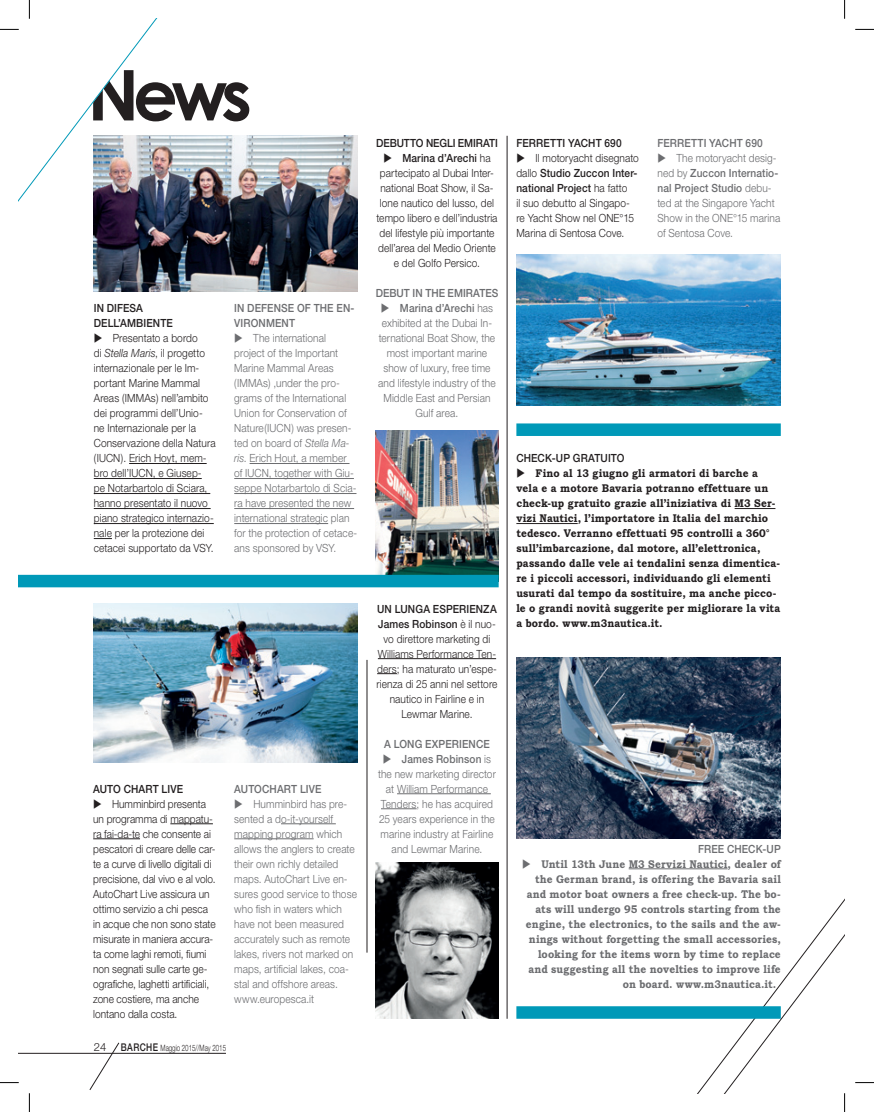
<style>
.page{position:relative;width:874px;height:1112px;background:#fff}
.page>*{position:absolute;margin:0;border:0;box-sizing:border-box;transform-origin:0 0}
.t1{font:700 70px "Century Gothic";color:#231f20}
.t2{font:300 11.25px/15px "Helvetica Neue";letter-spacing:.005em;color:#231f20;scale:.9 1}
.t3{font:300 11.25px/15px "Helvetica Neue";letter-spacing:.01em;color:#6c6d70;scale:.9 1}
.t4{font:700 11.25px/15px "Bookman Old Style";letter-spacing:.015em;color:#231f20;scale:.9 1}
.t5{font:700 11.25px "Bookman Old Style";letter-spacing:.015em;color:#6c6d70;scale:.9 1}
.t6{font:500 11.25px/15px "Helvetica Neue";letter-spacing:.01em;color:#6c6d70;scale:.9 1}
.t7{font:500 11.25px/15px "Helvetica Neue";letter-spacing:.01em;color:#231f20;scale:.9 1}
.t8{font:500 11.25px "Helvetica Neue";letter-spacing:-.01em;color:#231f20;scale:.9 1}
.t9{font:300 11.25px "Helvetica Neue";letter-spacing:.005em;color:#231f20}
.t10{font:300 8.75px "Helvetica Neue";color:#231f20;scale:.7 1}
.s1{font-style:italic}
.s2{font-weight:500;font-size:10.62px}
.s3{font-weight:500}
</style>
<div class="page">
<svg style="left:619px;top:814px;width:225px;height:278px"></svg>
<svg style="left:89px;top:1042px;width:31px;height:48px"></svg>
<hr style="left:19px;top:1052px;width:207px;height:1px;background:#231f20">
<hr style="left:507px;top:136px;width:1px;height:882px;background:#231f20">
<hr style="left:367px;top:659px;width:1px;height:293px;background:#231f20">
<hr style="left:170px;top:823px;width:43px;height:1px;background:#231f20">
<hr style="left:93px;top:838px;width:47px;height:1px;background:#231f20">
<hr style="left:281px;top:823px;width:55px;height:1px;background:#6c6d70">
<hr style="left:234px;top:838px;width:80px;height:1px;background:#6c6d70">
<div style="left:516px;top:423px;width:265px;height:13px;background:#0099b8"></div>
<div style="left:516px;top:1005px;width:265px;height:13px;background:#0099b8"></div>
<img style="left:375px;top:862px;width:124px;height:156px">
<hr style="left:378px;top:658px;width:118px;height:1px;background:#231f20">
<svg style="left:377px;top:673px;width:20px;height:1px"></svg>
<hr style="left:397px;top:793px;width:94px;height:1px;background:#6c6d70">
<hr style="left:381px;top:808px;width:35px;height:1px;background:#6c6d70">
<img style="left:93px;top:603px;width:264px;height:159px">
<img style="left:516px;top:254px;width:265px;height:151px">
<img style="left:516px;top:657px;width:264px;height:181px">
<hr style="left:628px;top:868px;width:99px;height:1px;background:#6c6d70">
<hr style="left:734px;top:508px;width:41px;height:1px;background:#231f20">
<hr style="left:516px;top:523px;width:62px;height:1px;background:#231f20">
<img style="left:375px;top:430px;width:124px;height:144px">
<div style="left:19px;top:574px;width:480px;height:13px;background:#0099b8"></div>
<img style="left:237px;top:136px;width:120px;height:156px">
<hr style="left:129px;top:463px;width:78px;height:1px;background:#231f20">
<hr style="left:94px;top:478px;width:108px;height:1px;background:#231f20">
<hr style="left:94px;top:493px;width:116px;height:1px;background:#231f20">
<hr style="left:94px;top:508px;width:117px;height:1px;background:#231f20">
<hr style="left:94px;top:523px;width:120px;height:1px;background:#231f20">
<svg style="left:94px;top:538px;width:18px;height:1px"></svg>
<hr style="left:250px;top:463px;width:99px;height:1px;background:#6c6d70">
<hr style="left:234px;top:478px;width:120px;height:1px;background:#6c6d70">
<hr style="left:234px;top:493px;width:122px;height:1px;background:#6c6d70">
<hr style="left:234px;top:508px;width:120px;height:1px;background:#6c6d70">
<hr style="left:234px;top:523px;width:94px;height:1px;background:#6c6d70">
<svg style="left:855px;top:29px;width:19px;height:1px"></svg>
<svg style="left:0;top:1082px;width:19px;height:1px"></svg>
<svg style="left:855px;top:1082px;width:19px;height:1px"></svg>
<img style="left:0;top:0;width:237px;height:292px">
<svg style="left:29px;top:1093px;width:1px;height:18px"></svg>
<svg style="left:844px;top:0;width:1px;height:19px"></svg>
<svg style="left:844px;top:1093px;width:1px;height:18px"></svg>
<h1 class="t1" style="left:87px;top:51px;width:166px">News</h1>
<p class="t7" style="left:94px;top:300px;width:89px">IN DIFESA<br>DELL’AMBIENTE</p>
<p class="t2" style="left:94px;top:330px;width:137px">◆ Presentato a bordo<br>di <span class="s1">Stella Maris</span>, il progetto internazionale per le Im&shy;portant Marine Mammal<br>Areas (IMMAs) nell’ambito dei programmi dell’Unio&shy;ne Internazionale per la<br>Conservazione della Natura (IUCN). Erich Hoyt, mem&shy;bro dell’IUCN, e Giusep&shy;pe Notarbartolo di Sciara, hanno presentato il nuovo piano strategico internazio&shy;nale per la protezione dei cetacei supportato da VSY.</p>
<p class="t6" style="left:234px;top:300px;width:135px">IN DEFENSE OF THE EN-<br>VIRONMENT</p>
<p class="t3" style="left:234px;top:330px;width:138px">◆ The international project of the Important<br>Marine Mammal Areas (IMMAs) ,under the pro&shy;grams of the International<br>Union for Conservation of<br>Nature(IUCN) was presen&shy;ted on board of <span class="s1">Stella Ma&shy;ris</span>. Erich Hout, a member of IUCN, together with Giu&shy;seppe Notarbartolo di Scia&shy;ra have presented the new international strategic plan for the protection of cetace&shy;ans sponsored by VSY.</p>
<p class="t7" style="left:93px;top:780px;width:101px">AUTO CHART LIVE</p>
<p class="t2" style="left:93px;top:795px;width:138px">◆ Humminbird presenta un programma di mappatu&shy;ra fai-da-te che consente ai pescatori di creare delle car&shy;te a curve di livello digitali di precisione, dal vivo e al volo.<br>AutoChart Live assicura un ottimo servizio a chi pesca in acque che non sono state misurate in maniera accura&shy;ta come laghi remoti, fiumi non segnati sulle carte ge&shy;ografiche, laghetti artificiali, zone costiere, ma anche lontano dalla costa.</p>
<p class="t6" style="left:234px;top:780px;width:98px">AUTOCHART LIVE</p>
<p class="t3" style="left:234px;top:795px;width:138px">◆ Humminbird has pre&shy;sented a do-it-yourself mapping program which allows the anglers to create their own richly detailed maps. AutoChart Live en&shy;sures good service to those who fish in waters which have not been measured accurately such as remote lakes, rivers not marked on maps, artificial lakes, coa&shy;stal and offshore areas. www.europesca.it</p>
<p class="t9" style="left:94px;top:1039px;width:14px">24</p>
<p class="t10" style="left:121px;top:1042px;width:152px"><span class="s2">BARCHE</span> Maggio 2015//May 2015</p>
<p class="t8" style="left:376px;top:136px;width:137px">DEBUTTO NEGLI EMIRATI</p>
<p class="t2" style="left:376px;top:150px;width:136px;text-align:center">◆ <span class="s3">Marina d’Arechi</span> ha partecipato al Dubai Inter&shy;national Boat Show, il Sa&shy;lone nautico del lusso, del tempo libero e dell’industria del lifestyle più importante dell’area del Medio Oriente e del Golfo Persico.</p>
<p class="t6" style="left:376px;top:285px;width:138px">DEBUT IN THE EMIRATES</p>
<p class="t3" style="left:378px;top:300px;width:132px;text-align:center">◆ <span class="s3">Marina d’Arechi</span> has exhibited at the Dubai In&shy;ternational Boat Show, the most important marine show of luxury, free time and lifestyle industry of the<br>Middle East and Persian<br>Gulf area.</p>
<p class="t2" style="left:376px;top:600px;width:136px;text-align:center"><span class="s3">UN LUNGA ESPERIENZA<br>James Robinson</span> è il nuo&shy;vo direttore marketing di<br>Williams Performance Ten&shy;ders; ha maturato un’espe&shy;rienza di 25 anni nel settore nautico in Fairline e in<br>Lewmar Marine.</p>
<p class="t6" style="left:384px;top:735px;width:119px">A LONG EXPERIENCE</p>
<p class="t3" style="left:378px;top:750px;width:132px;text-align:center">◆ <span class="s3">James Robinson</span> is the new marketing director at William Performance<br>Tenders; he has acquired<br>25 years experience in the marine industry at Fairline and Lewmar Marine.</p>
<p class="t7" style="left:516px;top:135px;width:119px">FERRETTI YACHT 690</p>
<p class="t2" style="left:516px;top:150px;width:137px">◆ Il motoryacht disegnato dallo <span class="s3">Studio Zuccon Inter&shy;national Project</span> ha fatto<br>il suo debutto al Singapo&shy;re Yacht Show nel ONE°15<br>Marina di Sentosa Cove.</p>
<p class="t6" style="left:657px;top:135px;width:119px">FERRETTI YACHT 690</p>
<p class="t3" style="left:657px;top:150px;width:138px">◆ The motoryacht desig&shy;ned by <span class="s3">Zuccon Internatio&shy;nal Project Studio</span> debu&shy;ted at the Singapore Yacht<br>Show in the ONE°15 marina of Sentosa Cove.</p>
<p class="t7" style="left:516px;top:450px;width:122px">CHECK-UP GRATUITO</p>
<p class="t4" style="left:516px;top:465px;width:295px">◆ Fino al 13 giugno gli armatori di barche a vela e a motore Bavaria potranno effettuare un check-up gratuito grazie all’iniziativa di M3 Ser&shy;vizi Nautici, l’importatore in Italia del marchio tedesco. Verranno effettuati 95 controlli a 360° sull’imbarcazione, dal motore, all’elettronica, passando dalle vele ai tendalini senza dimentica&shy;re i piccoli accessori, individuando gli elementi usurati dal tempo da sostituire, ma anche picco&shy;le o grandi novità suggerite per migliorare la vita a bordo. www.m3nautica.it.</p>
<p class="t6" style="left:698px;top:840px;width:93px">FREE CHECK-UP</p>
<p class="t5" style="left:522px;top:856px;width:289px">◆ Until 13th June M3 Servizi Nautici, dealer of</p>
<p class="t5" style="left:535px;top:871px;width:275px">the German brand, is offering the Bavaria sail</p>
<p class="t5" style="left:527px;top:886px;width:284px">and motor boat owners a free check-up. The bo-</p>
<p class="t5" style="left:535px;top:901px;width:274px">ats will undergo 95 controls starting from the</p>
<p class="t5" style="left:526px;top:916px;width:285px">engine, the electronics, to the sails and the aw-</p>
<p class="t5" style="left:529px;top:931px;width:281px">nings without forgetting the small accessories,</p>
<p class="t5" style="left:538px;top:946px;width:271px">looking for the items worn by time to replace</p>
<p class="t5" style="left:528px;top:961px;width:282px">and suggesting all the novelties to improve life</p>
<p class="t5" style="left:623px;top:976px;width:172px">on board. www.m3nautica.it.</p>
</div>
